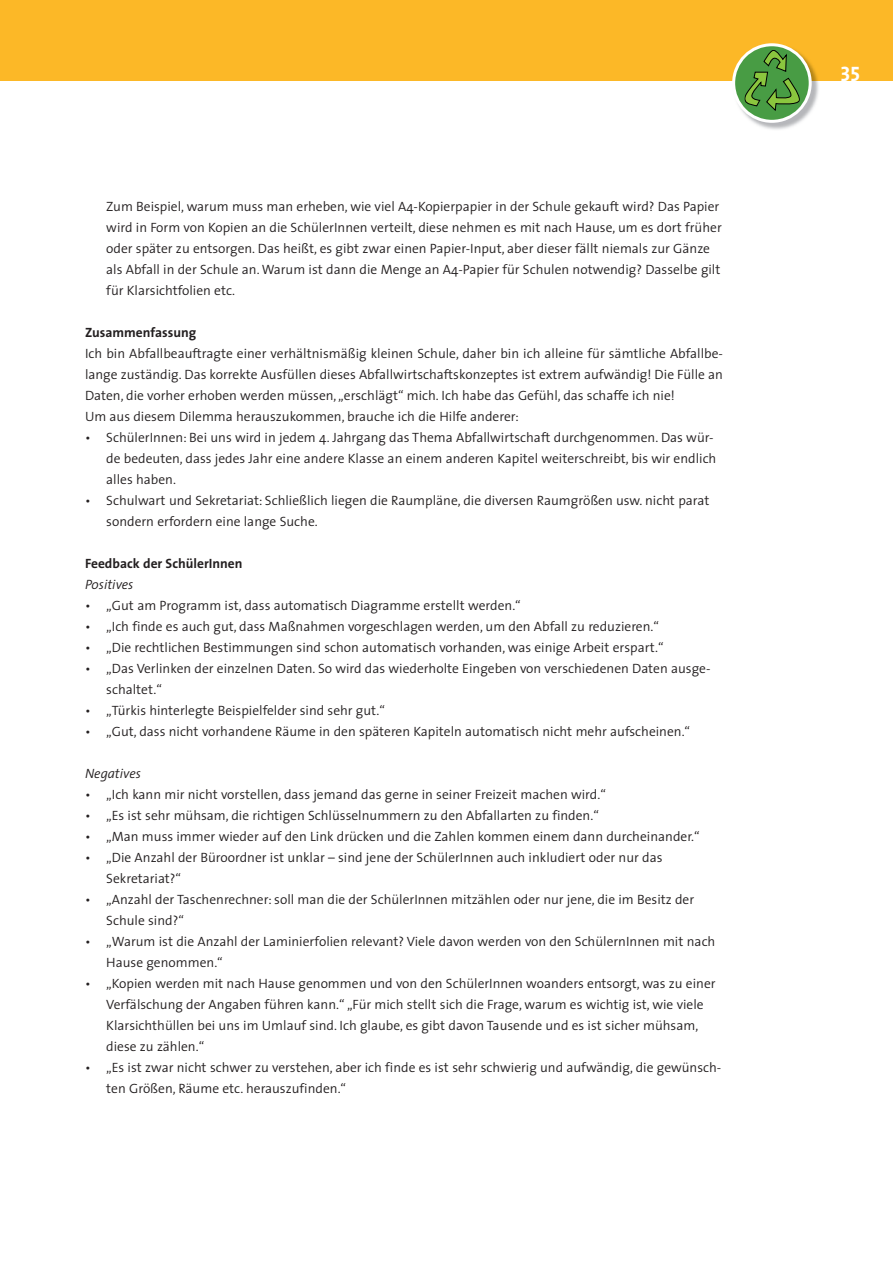
<style>
.page{position:relative;width:893px;height:1263px;background:#fff}
.page>*{position:absolute;margin:0;border:0;box-sizing:border-box;transform-origin:0 0}
.t1{font:21px "The Sans Bold Caps";color:#fff}
.t2{font:300 13.5px/21px "The Sans";color:#231f20}
.t3{font:700 13.5px "The Sans";color:#231f20}
.t4{font:italic 300 13.5px "The Sans";color:#231f20}
</style>
<div class="page">
<div style="left:0;top:0;width:893px;height:81px;background:#fcb827"></div>
<img style="left:754px;top:66px;width:65px;height:64px">
<svg style="left:732px;top:43px;width:80px;height:80px"></svg>
<p class="t2" style="left:106px;top:196px;width:617px">Zum Beispiel, warum muss man erheben, wie viel A4-Kopierpapier in der Schule gekauft wird? Das Papier wird in Form von Kopien an die SchülerInnen verteilt, diese nehmen es mit nach Hause, um es dort früher oder später zu entsorgen. Das heißt, es gibt zwar einen Papier-Input, aber dieser fällt niemals zur Gänze als Abfall in der Schule an. Warum ist dann die Menge an A4-Papier für Schulen notwendig? Dasselbe gilt für Klarsichtfolien etc.</p>
<p class="t3" style="left:85px;top:321px;width:113px">Zusammenfassung</p>
<p class="t2" style="left:85px;top:343px;width:639px">Ich bin Abfallbeauftragte einer verhältnismäßig kleinen Schule, daher bin ich alleine für sämtliche Abfallbe&shy;lange zuständig. Das korrekte Ausfüllen dieses Abfallwirtschaftskonzeptes ist extrem aufwändig! Die Fülle an Daten, die vorher erhoben werden müssen, „erschlägt“ mich. Ich habe das Gefühl, das schaffe ich nie!<br>Um aus diesem Dilemma herauszukommen, brauche ich die Hilfe anderer:</p>
<p class="t2" style="left:106px;top:427px;width:612px;text-indent:-21px">• SchülerInnen: Bei uns wird in jedem 4. Jahrgang das Thema Abfallwirtschaft durchgenommen. Das wür&shy;de bedeuten, dass jedes Jahr eine andere Klasse an einem anderen Kapitel weiterschreibt, bis wir endlich alles haben.</p>
<p class="t2" style="left:106px;top:490px;width:604px;text-indent:-21px">• Schulwart und Sekretariat: Schließlich liegen die Raumpläne, die diversen Raumgrößen usw. nicht parat sondern erfordern eine lange Suche.</p>
<p class="t3" style="left:85px;top:552px;width:159px">Feedback der SchülerInnen</p>
<p class="t4" style="left:85px;top:573px;width:50px">Positives</p>
<p class="t2" style="left:85px;top:595px;width:437px">• „Gut am Programm ist, dass automatisch Diagramme erstellt werden.“</p>
<p class="t2" style="left:85px;top:616px;width:575px">• „Ich finde es auch gut, dass Maßnahmen vorgeschlagen werden, um den Abfall zu reduzieren.“</p>
<p class="t2" style="left:85px;top:637px;width:580px">• „Die rechtlichen Bestimmungen sind schon automatisch vorhanden, was einige Arbeit erspart.“</p>
<p class="t2" style="left:106px;top:658px;width:606px;text-indent:-21px">• „Das Verlinken der einzelnen Daten. So wird das wiederholte Eingeben von verschiedenen Daten ausge&shy;schaltet.“</p>
<p class="t2" style="left:85px;top:700px;width:302px">• „Türkis hinterlegte Beispielfelder sind sehr gut.“</p>
<p class="t2" style="left:85px;top:721px;width:607px">• „Gut, dass nicht vorhandene Räume in den späteren Kapiteln automatisch nicht mehr aufscheinen.“</p>
<p class="t4" style="left:85px;top:762px;width:58px">Negatives</p>
<p class="t2" style="left:85px;top:784px;width:522px">• „Ich kann mir nicht vorstellen, dass jemand das gerne in seiner Freizeit machen wird.“</p>
<p class="t2" style="left:85px;top:805px;width:515px">• „Es ist sehr mühsam, die richtigen Schlüsselnummern zu den Abfallarten zu finden.“</p>
<p class="t2" style="left:85px;top:826px;width:616px">• „Man muss immer wieder auf den Link drücken und die Zahlen kommen einem dann durcheinander.“</p>
<p class="t2" style="left:106px;top:847px;width:558px;text-indent:-21px">• „Die Anzahl der Büroordner ist unklar – sind jene der SchülerInnen auch inkludiert oder nur das<br>Sekretariat?“</p>
<p class="t2" style="left:106px;top:889px;width:589px;text-indent:-21px">• „Anzahl der Taschenrechner: soll man die der SchülerInnen mitzählen oder nur jene, die im Besitz der<br>Schule sind?“</p>
<p class="t2" style="left:106px;top:931px;width:611px;text-indent:-21px">• „Warum ist die Anzahl der Laminierfolien relevant? Viele davon werden von den SchülernInnen mit nach<br>Hause genommen.“</p>
<p class="t2" style="left:106px;top:973px;width:611px;text-indent:-21px">• „Kopien werden mit nach Hause genommen und von den SchülerInnen woanders entsorgt, was zu einer Verfälschung der Angaben führen kann.“ „Für mich stellt sich die Frage, warum es wichtig ist, wie viele Klarsichthüllen bei uns im Umlauf sind. Ich glaube, es gibt davon Tausende und es ist sicher mühsam, diese zu zählen.“</p>
<p class="t2" style="left:106px;top:1057px;width:616px;text-indent:-21px">• „Es ist zwar nicht schwer zu verstehen, aber ich finde es ist sehr schwierig und aufwändig, die gewünsch&shy;ten Größen, Räume etc. herauszufinden.“</p>
<h1 class="t1" style="left:841px;top:56px;width:21px">35</h1>
</div>
